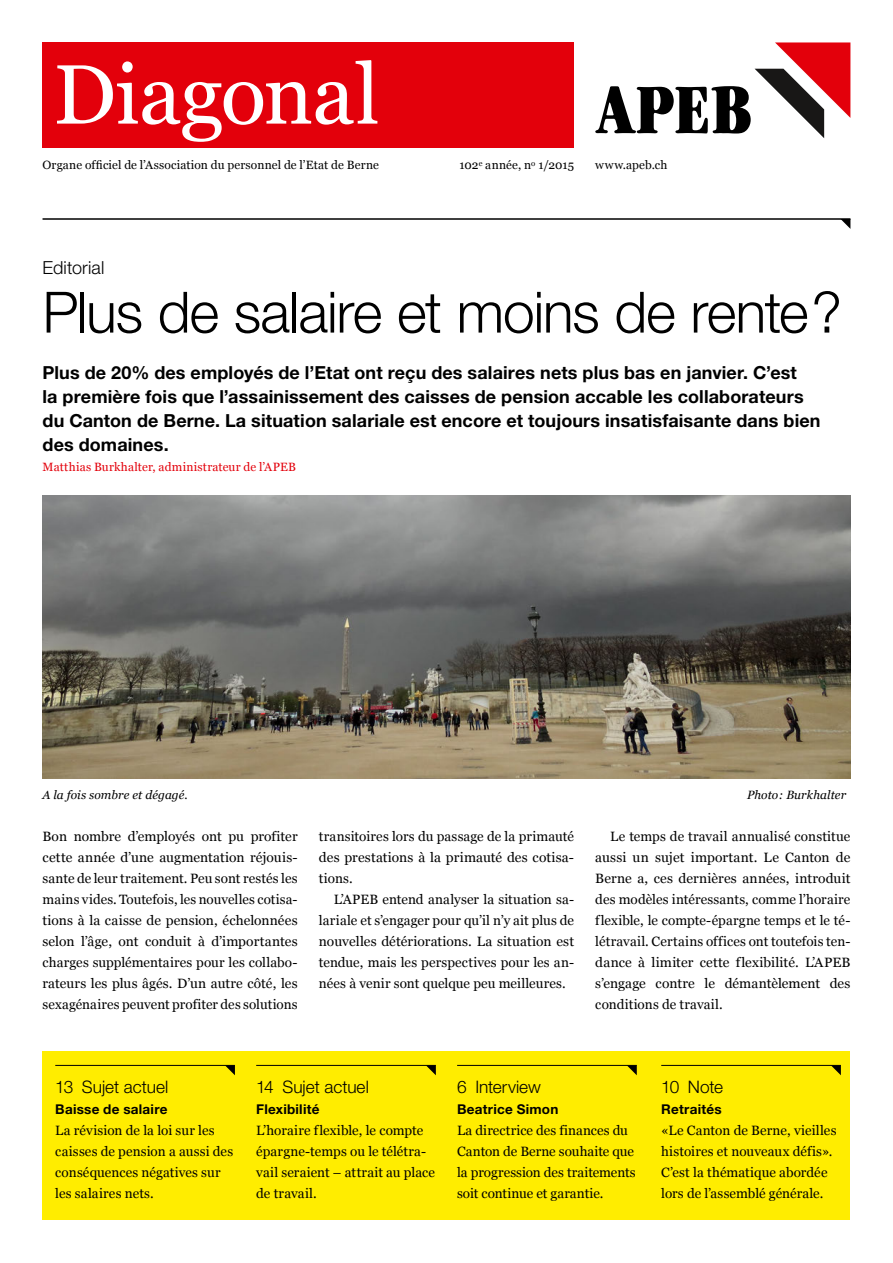
<style>
.page{position:relative;width:893px;height:1263px;background:#fff}
.page>*{position:absolute;margin:0;border:0;box-sizing:border-box;transform-origin:0 0}
.t1{font:84px "Georgia";letter-spacing:-.01em;color:#fff}
.t2{font:300 57px "Helvetica Neue LT Std";letter-spacing:-.02em;color:#000}
.t3{font:700 18px/24px "Helvetica Neue LT Std";letter-spacing:.005em;color:#000}
.t4{font:300 18px "Helvetica Neue LT Std";letter-spacing:.01em;color:#000}
.t5{font:300 17.25px "Helvetica Neue LT Std";color:#000}
.t6{font:13.5px/21px "Georgia";letter-spacing:.005em;color:#000;text-align:justify}
.t7{font:700 13.5px "Helvetica Neue LT Std";letter-spacing:.02em;color:#000}
.t8{font:12px "Georgia";letter-spacing:.01em;color:#000}
.t9{font:12px "Georgia";letter-spacing:.015em;color:#e3000b}
.t10{font:italic 12px "Georgia";letter-spacing:.005em;color:#000}
</style>
<div class="page">
<div style="left:43px;top:43px;width:531px;height:105px;background:#e3000b"></div>
<hr style="left:43px;top:218px;width:807px;height:2px;background:#000">
<svg style="left:840px;top:219px;width:10px;height:10px"></svg>
<svg style="left:595px;top:42px;width:255px;height:96px"></svg>
<img style="left:43px;top:496px;width:807px;height:282px">
<div style="left:43px;top:1051px;width:807px;height:168px;background:#ffed00"></div>
<hr style="left:55px;top:1065px;width:180px;height:1px;background:#000">
<svg style="left:225px;top:1065px;width:10px;height:10px"></svg>
<hr style="left:256px;top:1065px;width:180px;height:1px;background:#000">
<svg style="left:426px;top:1065px;width:10px;height:10px"></svg>
<hr style="left:457px;top:1065px;width:180px;height:1px;background:#000">
<svg style="left:627px;top:1065px;width:10px;height:10px"></svg>
<hr style="left:661px;top:1065px;width:180px;height:1px;background:#000">
<svg style="left:831px;top:1065px;width:10px;height:10px"></svg>
<h1 class="t1" style="left:53px;top:47px;width:328px">Diagonal</h1>
<p class="t8" style="left:43px;top:158px;width:338px">Organe officiel de l’Association du personnel de l’Etat de Berne</p>
<p class="t8" style="left:460px;top:158px;width:116px">102<sup>e</sup> année, n<sup>o</sup> 1/2015</p>
<p class="t8" style="left:595px;top:158px;width:74px">www.apeb.ch</p>
<h3 class="t4" style="left:43px;top:257px;width:63px">Editorial</h3>
<h2 class="t2" style="left:43px;top:277px;width:801px">Plus de salaire et moins de rente?</h2>
<p class="t3" style="left:43px;top:360px;width:780px">Plus de 20% des employés de l’Etat ont reçu des salaires nets plus bas en janvier. C’est<br>la première fois que l’assainissement des caisses de pension accable les collaborateurs du Canton de Berne. La situation salariale est encore et toujours insatisfaisante dans bien des domaines.</p>
<p class="t9" style="left:43px;top:460px;width:255px">Matthias Burkhalter, administrateur de l’APEB</p>
<p class="t10" style="left:43px;top:788px;width:147px">A la fois sombre et dégagé.</p>
<p class="t10" style="left:747px;top:788px;width:100px">Photo: Burkhalter</p>
<p class="t6" style="left:43px;top:826px;width:257px">Bon nombre d’employés ont pu profiter cette année d’une augmentation réjouis&shy;sante de leur traitement. Peu sont restés les mains vides. Toutefois, les nouvelles cotisa&shy;tions à la caisse de pension, échelonnées selon l’âge, ont conduit à d’importantes charges supplémentaires pour les collabo&shy;rateurs les plus âgés. D’un autre côté, les sexagénaires peuvent profiter des solutions</p>
<p class="t6" style="left:319px;top:826px;width:257px">transitoires lors du passage de la primauté des prestations à la primauté des cotisa&shy;tions.</p>
<p class="t6" style="left:319px;top:889px;width:257px;text-indent:15px">L’APEB entend analyser la situation sa&shy;lariale et s’engager pour qu’il n’y ait plus de nouvelles détériorations. La situation est tendue, mais les perspectives pour les an&shy;nées à venir sont quelque peu meilleures.</p>
<p class="t6" style="left:595px;top:826px;width:257px;text-indent:15px">Le temps de travail annualisé constitue aussi un sujet important. Le Canton de Berne a, ces dernières années, introduit des modèles intéressants, comme l’horaire flexible, le compte-épargne temps et le té&shy;létravail. Certains offices ont toutefois ten&shy;dance à limiter cette flexibilité. L’APEB s’engage contre le démantèlement des conditions de travail.</p>
<p class="t5" style="left:55px;top:1076px;width:114px">13 Sujet actuel</p>
<p class="t7" style="left:55px;top:1101px;width:114px">Baisse de salaire</p>
<p class="t6" style="left:55px;top:1120px;width:179px;text-align:left">La révision de la loi sur les caisses de pension a aussi des conséquences négatives sur les salaires nets.</p>
<p class="t5" style="left:256px;top:1076px;width:114px">14 Sujet actuel</p>
<p class="t7" style="left:256px;top:1101px;width:65px">Flexibilité</p>
<p class="t6" style="left:256px;top:1120px;width:180px;text-align:left">L’horaire flexible, le compte épargne-temps ou le télétra&shy;vail seraient – attrait au place de travail.</p>
<p class="t5" style="left:457px;top:1076px;width:85px">6 Interview</p>
<p class="t7" style="left:457px;top:1101px;width:103px">Beatrice Simon</p>
<p class="t6" style="left:457px;top:1120px;width:180px;text-align:left">La directrice des finances du<br>Canton de Berne souhaite que la progression des traitements soit continue et garantie.</p>
<p class="t5" style="left:661px;top:1076px;width:63px">10 Note</p>
<p class="t7" style="left:661px;top:1101px;width:62px">Retraités</p>
<p class="t6" style="left:661px;top:1120px;width:177px;text-align:left">«Le Canton de Berne, vieilles histoires et nouveaux défis».<br>C’est la thématique abordée lors de l’assemblé générale.</p>
</div>
